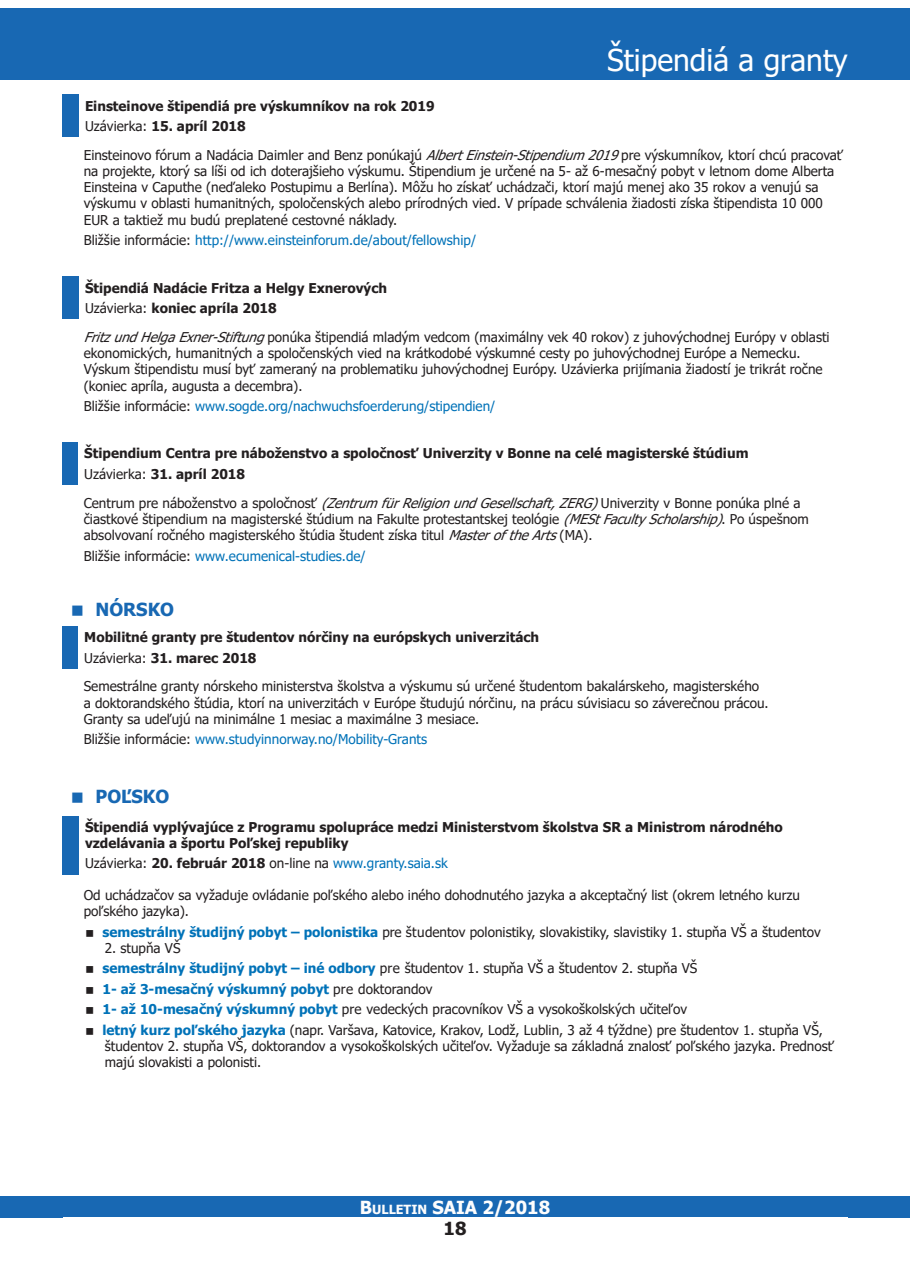
<style>
.page{position:relative;width:910px;height:1280px;background:#fff}
.page>*{position:absolute;margin:0;border:0;box-sizing:border-box;transform-origin:0 0}
.t1{font:30px "Tahoma";color:#fff}
.t2{font:700 18px "Tahoma";color:#fdfdfd}
.t3{font:700 18px "Tahoma";color:#1868b3}
.t4{font:700 18px "Tahoma";color:#231f20}
.t5{font:13.5px/16.2px "Tahoma";color:#231f20}
.t6{font:700 13.5px/20.4px "Tahoma";color:#231f20}
.t7{font:13.5px "Tahoma";color:#0072b8}
.s1{font-weight:400}
.s2{font-style:italic}
.s3{color:#231f20}
.s4{font-weight:700}
.s5{color:#0072b8}
.s6{font-weight:700;color:#0072b8}
.s7{font-size:12.6px}
.s8{color:#fff}
</style>
<div class="page">
<div style="left:0;top:1196px;width:910px;height:21px;background:#1868b3"></div>
<div style="left:0;top:9px;width:910px;height:71px;background:#1868b3"></div>
<div style="left:63px;top:94px;width:16px;height:43px;background:#1868b3"></div>
<div style="left:63px;top:276px;width:16px;height:43px;background:#1868b3"></div>
<div style="left:63px;top:442px;width:15px;height:43px;background:#1868b3"></div>
<div style="left:63px;top:626px;width:15px;height:43px;background:#1868b3"></div>
<div style="left:63px;top:815px;width:16px;height:59px;background:#1868b3"></div>
<p class="t1" style="left:607px;top:40px;width:242px">Štipendiá a granty</p>
<p class="t6" style="left:85px;top:96px;width:351px">Einsteinove štipendiá pre výskumníkov na rok 2019<br><span class="s1">Uzávierka:</span> 15. apríl 2018</p>
<p class="t5" style="left:84px;top:148px;width:761px">Einsteinovo fórum a Nadácia Daimler and Benz ponúkajú <span class="s2">AlbertEinstein-Stipendium2019</span>pre výskumníkov, ktorí chcú pracovať na projekte, ktorý sa líši od ich doterajšieho výskumu. Štipendium je určené na 5- až 6-mesačný pobyt v letnom dome Alberta Einsteina v Caputhe (neďaleko Postupimu a Berlína). Môžu ho získať uchádzači, ktorí majú menej ako 35 rokov a venujú sa výskumu v oblasti humanitných, spoločenských alebo prírodných vied. V prípade schválenia žiadosti získa štipendista 10 000<br>EUR a taktiež mu budú preplatené cestovné náklady.</p>
<p class="t7" style="left:84px;top:231px;width:394px"><span class="s3">Bližšie informácie:</span> http://www.einsteinforum.de/about/fellowship/</p>
<p class="t6" style="left:85px;top:278px;width:304px">Štipendiá Nadácie Fritza a Helgy Exnerových<br><span class="s1">Uzávierka:</span> koniec apríla 2018</p>
<p class="t5" style="left:84px;top:330px;width:747px"><span class="s2">FritzundHelgaExner-Stiftung</span>ponúka štipendiá mladým vedcom (maximálny vek 40 rokov) z juhovýchodnej Európy v oblasti ekonomických, humanitných a spoločenských vied na krátkodobé výskumné cesty po juhovýchodnej Európe a Nemecku.<br>Výskum štipendistu musí byť zameraný na problematiku juhovýchodnej Európy. Uzávierka prijímania žiadostí je trikrát ročne (koniec apríla, augusta a decembra).</p>
<p class="t7" style="left:84px;top:397px;width:413px"><span class="s3">Bližšie informácie:</span> www.sogde.org/nachwuchsfoerderung/stipendien/</p>
<p class="t6" style="left:84px;top:444px;width:666px">Štipendium Centra pre náboženstvo a spoločnosť Univerzity v Bonne na celé magisterské štúdium<br><span class="s1">Uzávierka:</span> 31. apríl 2018</p>
<p class="t5" style="left:84px;top:495px;width:727px">Centrum pre náboženstvo a spoločnosť <span class="s2">(ZentrumfürReligionundGesellschaft,ZERG)</span>Univerzity v Bonne ponúka plné a čiastkové štipendium na magisterské štúdium na Fakulte protestantskej teológie <span class="s2">(MEStFacultyScholarship)</span>. Po úspešnom absolvovaní ročného magisterského štúdia študent získa titul <span class="s2">MasteroftheArts</span>(MA).</p>
<p class="t7" style="left:84px;top:547px;width:283px"><span class="s3">Bližšie informácie:</span> www.ecumenical-studies.de/</p>
<p class="t3" style="left:96px;top:597px;width:80px">NÓRSKO</p>
<p class="t6" style="left:84px;top:628px;width:456px">Mobilitné granty pre študentov nórčiny na európskych univerzitách<br><span class="s1">Uzávierka:</span> 31. marec 2018</p>
<p class="t5" style="left:84px;top:679px;width:686px">Semestrálne granty nórskeho ministerstva školstva a výskumu sú určené študentom bakalárskeho, magisterského a doktorandského štúdia, ktorí na univerzitách v Európe študujú nórčinu, na prácu súvisiacu so záverečnou prácou.<br>Granty sa udeľujú na minimálne 1 mesiac a maximálne 3 mesiace.</p>
<p class="t7" style="left:84px;top:730px;width:345px"><span class="s3">Bližšie informácie:</span> www.studyinnorway.no/Mobility-Grants</p>
<p class="t3" style="left:96px;top:783px;width:75px">POĽSKO</p>
<p class="t6" style="left:85px;top:819px;width:699px;line-height:16.2px">Štipendiá vyplývajúce z Programu spolupráce medzi Ministerstvom školstva SR a Ministrom národného vzdelávania a športu Poľskej republiky</p>
<p class="t5" style="left:85px;top:856px;width:364px">Uzávierka: <span class="s4">20. február 2018</span> on-line na <span class="s5">www.granty.saia.sk</span></p>
<p class="t5" style="left:84px;top:888px;width:718px">Od uchádzačov sa vyžaduje ovládanie poľského alebo iného dohodnutého jazyka a akceptačný list (okrem letného kurzu poľského jazyka).</p>
<p class="t5" style="left:103px;top:924px;width:720px"><span class="s6">semestrálny študijný pobyt – polonistika</span> pre študentov polonistiky, slovakistiky, slavistiky 1. stupňa VŠ a študentov</p>
<p class="t5" style="left:103px;top:938px;width:722px;line-height:20.4px">2. stupňa VŠ<br><span class="s6">semestrálny študijný pobyt – iné odbory</span> pre študentov 1. stupňa VŠ a študentov 2. stupňa VŠ<br><span class="s6">1- až 3-mesačný výskumný pobyt</span> pre doktorandov<br><span class="s6">1- až 10-mesačný výskumný pobyt</span> pre vedeckých pracovníkov VŠ a vysokoškolských učiteľov<br><span class="s6">letný kurz poľského jazyka</span> (napr. Varšava, Katovice, Krakov, Lodž, Lublin, 3 až 4 týždne) pre študentov 1. stupňa VŠ,</p>
<p class="t5" style="left:105px;top:1038px;width:731px">študentov 2. stupňa VŠ, doktorandov a vysokoškolských učiteľov. Vyžaduje sa základná znalosť poľského jazyka. Prednosť majú slovakisti a polonisti.</p>
<p class="t2" style="left:360px;top:1194px;width:192px">B<span class="s7">ULLETIN</span> SAIA <span class="s8">2</span>/2018</p>
<p class="t4" style="left:443px;top:1215px;width:24px">18</p>
</div>
